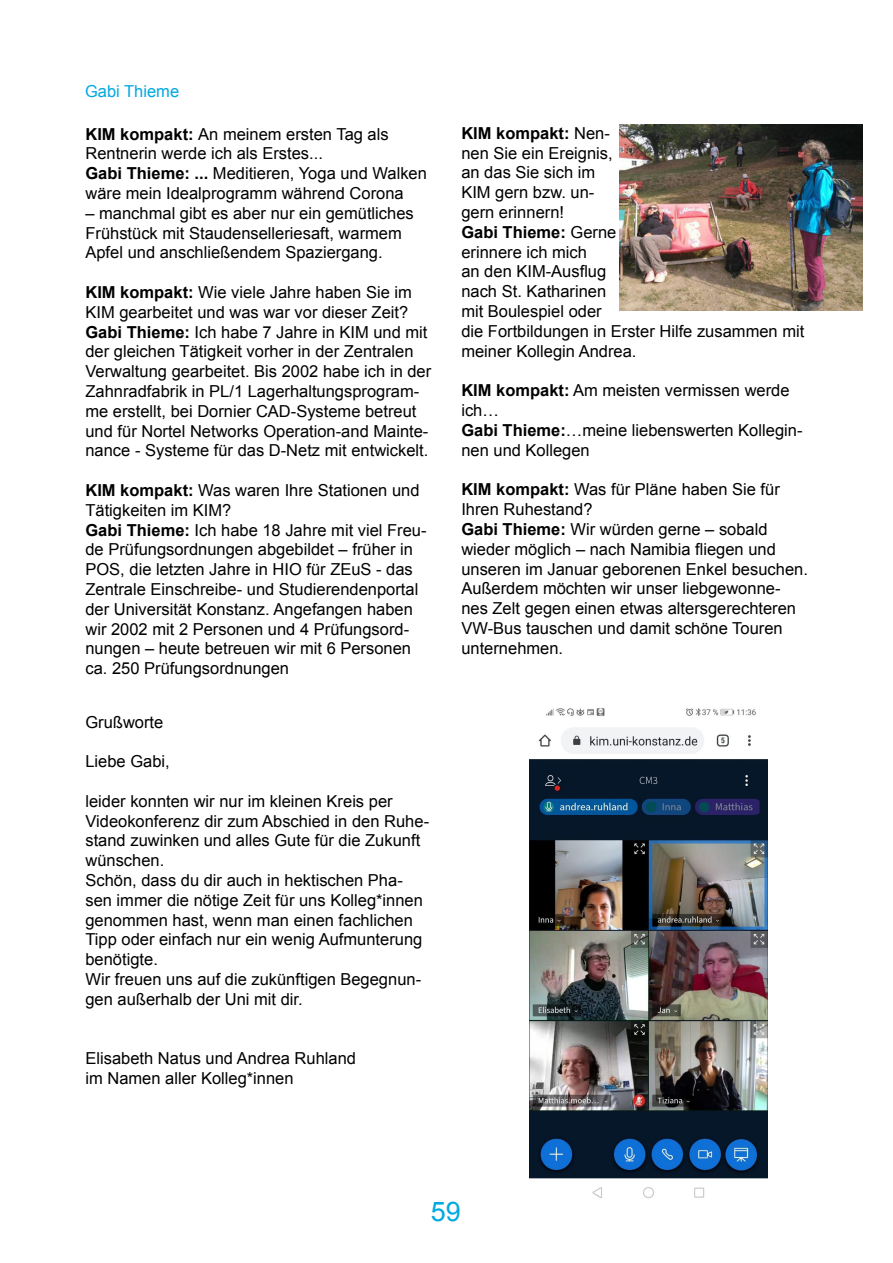
<style>
.page{position:relative;width:893px;height:1263px;background:#fff}
.page>*{position:absolute;margin:0;border:0;box-sizing:border-box;transform-origin:0 0}
.t1{font:27px "Arial";color:#00a9e0}
.t2{font:16.5px/19.8px "Arial";color:#000}
.t3{font:16.5px "Arial";color:#00a9e0}
.s1{font-weight:700}
</style>
<div class="page">
<img style="left:529px;top:708px;width:239px;height:490px">
<img style="left:619px;top:125px;width:243px;height:185px">
<p class="t3" style="left:85px;top:80px;width:96px">Gabi Thieme</p>
<p class="t2" style="left:85px;top:124px;width:305px"><span class="s1">KIM kompakt:</span> An meinem ersten Tag als<br>Rentnerin werde ich als Erstes...</p>
<p class="t2" style="left:85px;top:164px;width:343px"><span class="s1">Gabi Thieme: ...</span> Meditieren, Yoga und Walken wäre mein Idealprogramm während Corona</p>
<p class="t2" style="left:85px;top:203px;width:330px">– manchmal gibt es aber nur ein gemütliches<br>Frühstück mit Staudenselleriesaft, warmem<br>Apfel und anschließendem Spaziergang.</p>
<p class="t2" style="left:85px;top:282px;width:328px"><span class="s1">KIM kompakt:</span> Wie viele Jahre haben Sie im<br>KIM gearbeitet und was war vor dieser Zeit?</p>
<p class="t2" style="left:85px;top:322px;width:347px"><span class="s1">Gabi Thieme:</span> Ich habe 7 Jahre in KIM und mit der gleichen Tätigkeit vorher in der Zentralen Verwaltung gearbeitet. Bis 2002 habe ich in der Zahnradfabrik in PL/1 Lagerhaltungsprogram&shy;me erstellt, bei Dornier CAD-Systeme betreut und für Nortel Networks Operation-and Mainte&shy;nance - Systeme für das D-Netz mit entwickelt.</p>
<p class="t2" style="left:85px;top:480px;width:336px"><span class="s1">KIM kompakt:</span> Was waren Ihre Stationen und<br>Tätigkeiten im KIM?</p>
<p class="t2" style="left:85px;top:520px;width:343px"><span class="s1">Gabi Thieme:</span> Ich habe 18 Jahre mit viel Freu&shy;de Prüfungsordnungen abgebildet – früher in POS, die letzten Jahre in HIO für ZEuS - das Zentrale Einschreibe- und Studierendenportal der Universität Konstanz. Angefangen haben wir 2002 mit 2 Personen und 4 Prüfungsord&shy;nungen – heute betreuen wir mit 6 Personen ca. 250 Prüfungsordnungen</p>
<p class="t2" style="left:85px;top:712px;width:79px">Grußworte</p>
<p class="t2" style="left:85px;top:752px;width:86px">Liebe Gabi,</p>
<p class="t2" style="left:85px;top:791px;width:345px">leider konnten wir nur im kleinen Kreis per Videokonferenz dir zum Abschied in den Ruhe&shy;stand zuwinken und alles Gute für die Zukunft wünschen.</p>
<p class="t2" style="left:85px;top:870px;width:339px">Schön, dass du dir auch in hektischen Pha&shy;sen immer die nötige Zeit für uns Kolleg*innen genommen hast, wenn man einen fachlichen Tipp oder einfach nur ein wenig Aufmunterung benötigte.</p>
<p class="t2" style="left:85px;top:969px;width:337px">Wir freuen uns auf die zukünftigen Begegnun&shy;gen außerhalb der Uni mit dir.</p>
<p class="t2" style="left:85px;top:1049px;width:272px">Elisabeth Natus und Andrea Ruhland</p>
<p class="t2" style="left:85px;top:1068px;width:210px">im Namen aller Kolleg*innen</p>
<p class="t2" style="left:461px;top:123px;width:153px"><span class="s1">KIM kompakt:</span> Nen&shy;nen Sie ein Ereignis, an das Sie sich im<br>KIM gern bzw. un&shy;gern erinnern!</p>
<p class="t2" style="left:461px;top:222px;width:344px"><span class="s1">Gabi Thieme:</span> Gerne<br>erinnere ich mich<br>an den KIM-Ausflug<br>nach St. Katharinen<br>mit Boulespiel oder<br>die Fortbildungen in Erster Hilfe zusammen mit meiner Kollegin Andrea.</p>
<p class="t2" style="left:461px;top:381px;width:330px"><span class="s1">KIM kompakt:</span> Am meisten vermissen werde ich…</p>
<p class="t2" style="left:461px;top:420px;width:343px"><span class="s1">Gabi Thieme:</span>…meine liebenswerten Kollegin&shy;nen und Kollegen</p>
<p class="t2" style="left:461px;top:480px;width:320px"><span class="s1">KIM kompakt:</span> Was für Pläne haben Sie für<br>Ihren Ruhestand?</p>
<p class="t2" style="left:461px;top:519px;width:348px"><span class="s1">Gabi Thieme:</span> Wir würden gerne – sobald wieder möglich – nach Namibia fliegen und unseren im Januar geborenen Enkel besuchen.<br>Außerdem möchten wir unser liebgewonne&shy;nes Zelt gegen einen etwas altersgerechteren VW-Bus tauschen und damit schöne Touren unternehmen.</p>
<h1 class="t1" style="left:431px;top:1193px;width:32px">59</h1>
</div>
